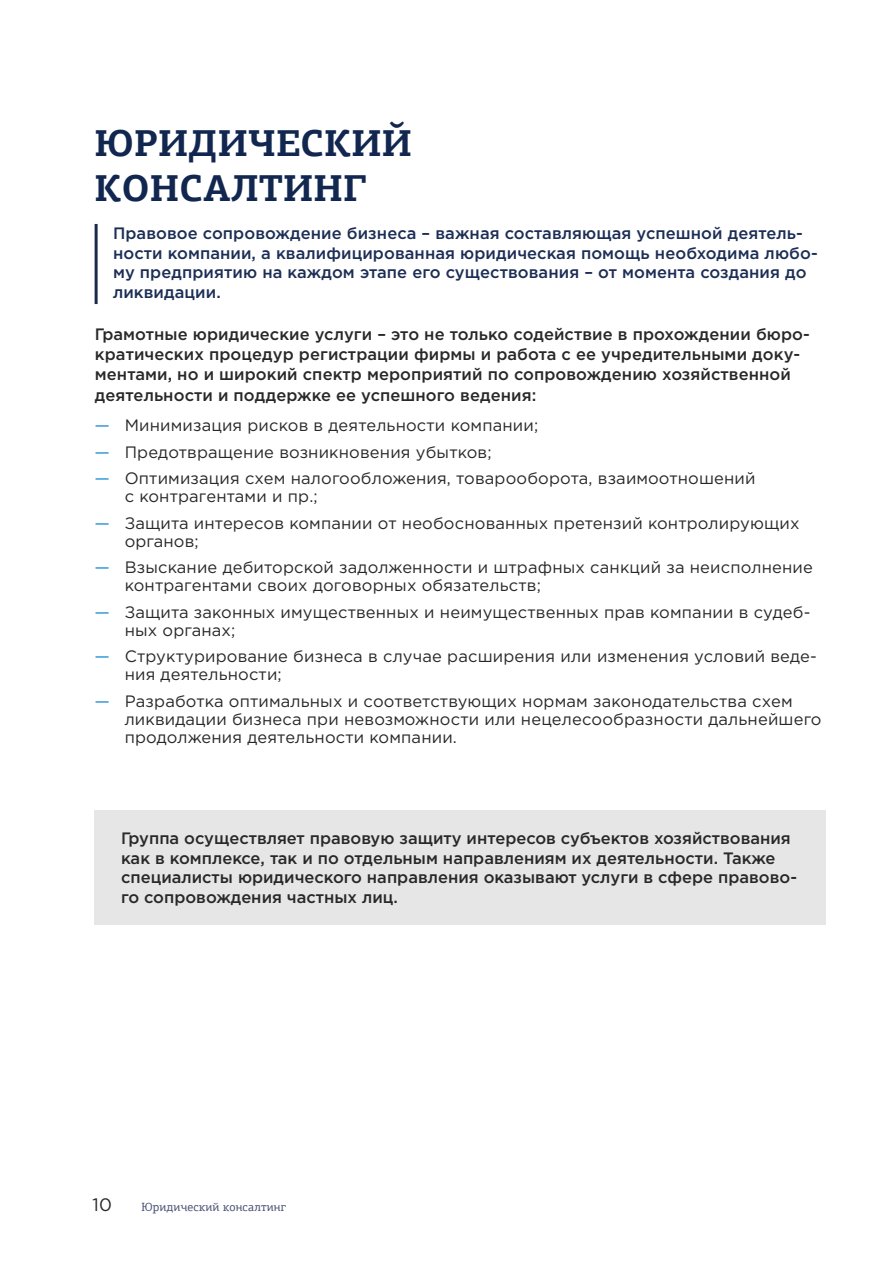
<style>
.page{position:relative;width:893px;height:1263px;background:#fff}
.page>*{position:absolute;margin:0;border:0;box-sizing:border-box;transform-origin:0 0}
.t1{font:700 37.5px/45px "PF Agora Slab Pro";letter-spacing:.005em;color:#112750}
.t2{font:18px "Gotham Pro";color:#292829}
.t3{font:16.5px/18px "Gotham Pro";letter-spacing:.01em;color:#292829}
.t4{font:500 16.5px/19.8px "Gotham Pro";color:#292829}
.t5{font:500 16.5px/19.8px "Gotham Pro";letter-spacing:.005em;color:#1c2e55}
.t6{font:12px "PF Agora Slab Pro";letter-spacing:.01em;color:#4a5174}
.s1{font-weight:500;color:#5eaee0}
</style>
<div class="page">
<div style="left:95px;top:810px;width:731px;height:115px;background:#e6e6e6"></div>
<hr style="left:95px;top:224px;width:3px;height:80px;background:#1c294d">
<h1 class="t1" style="left:95px;top:121px;width:287px">ЮРИДИЧЕСКИЙ<br>КОНСА</h1>
<h1 class="t1" style="left:231px;top:166px;width:57px">ЛТИН</h1>
<h1 class="t1" style="left:343px;top:166px;width:25px">Г</h1>
<p class="t5" style="left:113px;top:223px;width:706px">Правовое сопровождение бизнеса – важная составляющая успешной деятель&shy;ности компании, а квалифицированная юридическая помощь необходима любо&shy;му предприятию на каждом этапе его существования – от момента создания до ликвидации.</p>
<p class="t4" style="left:95px;top:324px;width:716px">Грамотные юридические услуги – это не только содействие в прохождении бюро&shy;кратических процедур регистрации фирмы и работа с ее учредительными доку&shy;ментами, но и широкий спектр мероприятий по сопровождению хозяйственной</p>
<p class="t4" style="left:95px;top:385px;width:443px">деятельности и поддержке ее успешного ведения:</p>
<p class="t3" style="left:95px;top:416px;width:445px"><span class="s1">—</span> Минимизация рисков в деятельности компании;</p>
<p class="t3" style="left:95px;top:443px;width:398px"><span class="s1">—</span> Предотвращение возникновения убытков;</p>
<p class="t3" style="left:125px;top:469px;width:632px;text-indent:-30px"><span class="s1">—</span> Оптимизация схем налогообложения, товарооборота, взаимоотношений с контрагентами и пр.;</p>
<p class="t3" style="left:125px;top:514px;width:676px;text-indent:-30px"><span class="s1">—</span> Защита интересов компании от необоснованных претензий контролирующих органов;</p>
<p class="t3" style="left:125px;top:558px;width:690px;text-indent:-30px"><span class="s1">—</span> Взыскание дебиторской задолженности и штрафных санкций за неисполнение контрагентами своих договорных обязательств;</p>
<p class="t3" style="left:125px;top:603px;width:687px;text-indent:-30px"><span class="s1">—</span> Защита законных имущественных и неимущественных прав компании в судеб&shy;ных органах;</p>
<p class="t3" style="left:125px;top:647px;width:694px;text-indent:-30px"><span class="s1">—</span> Структурирование бизнеса в случае расширения или изменения условий веде&shy;ния деятельности;</p>
<p class="t3" style="left:125px;top:692px;width:698px;text-indent:-30px"><span class="s1">—</span> Разработка оптимальных и соответствующих нормам законодательства схем ликвидации бизнеса при невозможности или нецелесообразности дальнейшего продолжения деятельности компании.</p>
<p class="t4" style="left:121px;top:827px;width:677px">Группа осуществляет правовую защиту интересов субъектов хозяйствования как в комплексе, так и по отдельным направлениям их деятельности. Также специалисты юридического направления оказывают услуги в сфере правово&shy;го сопровождения частных лиц.</p>
<p class="t2" style="left:92px;top:1194px;width:21px">10</p>
<p class="t6" style="left:141px;top:1199px;width:146px">Юридический консалтинг</p>
</div>
